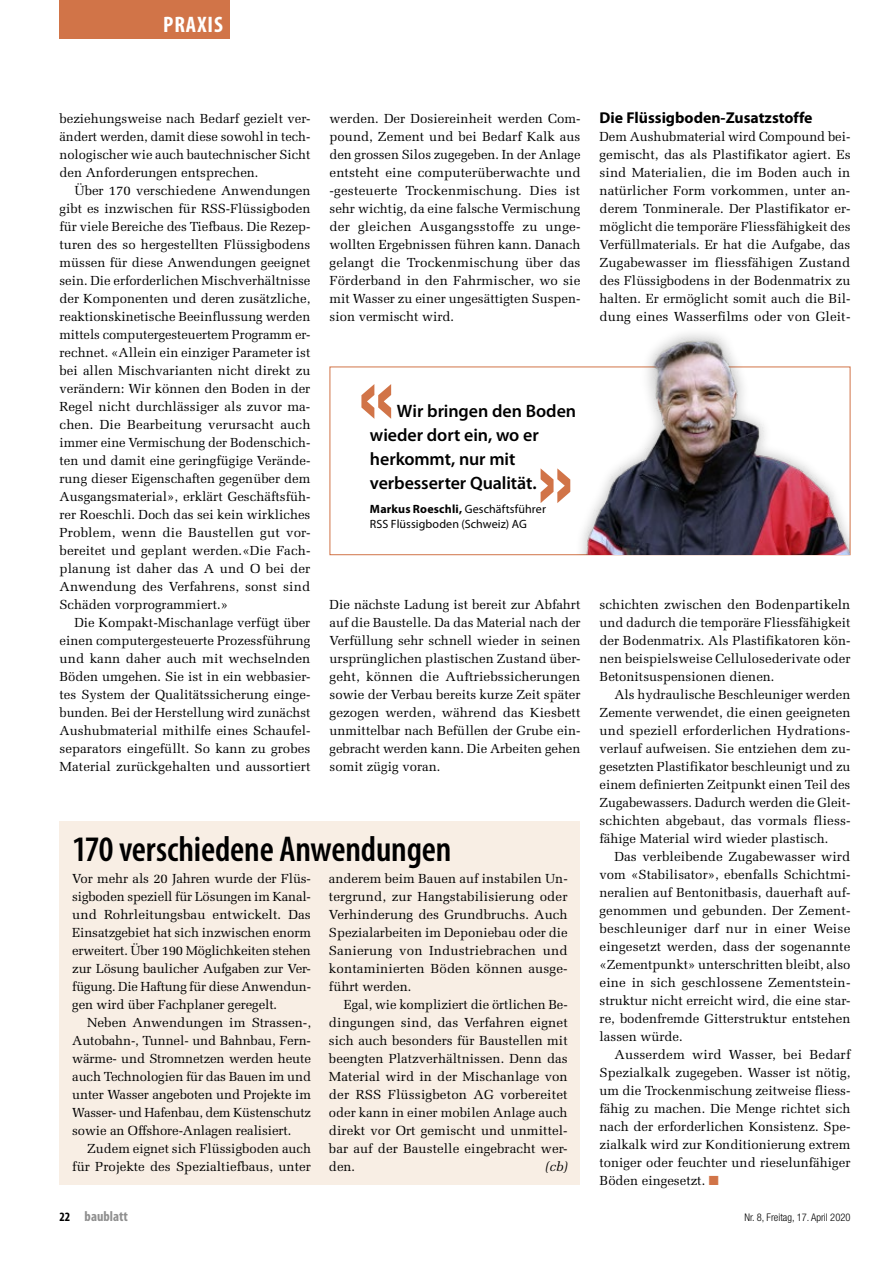
<style>
.page{position:relative;width:893px;height:1263px;background:#fff}
.page>*{position:absolute;margin:0;border:0;box-sizing:border-box;transform-origin:0 0}
.t1{font:600 condensed 36px "Myriad Pro";letter-spacing:-.005em;color:#000}
.t2{font:700 condensed 22.5px "Myriad Pro";letter-spacing:.045em;color:#fff}
.t3{font:600 18px/24px "Myriad Pro";letter-spacing:-.005em;color:#000}
.t4{font:700 15.75px "Myriad Pro";color:#000}
.t5{font:700 condensed 14.25px "Myriad Pro";color:#8f8f8f}
.t6{font:13.2px/18px "Melior LT Std";color:#000;text-align:justify}
.t7{font:italic 13.2px "Melior LT Std";color:#000}
.t8{font:12px/15px "Myriad Pro";letter-spacing:.005em;color:#000}
.t9{font:300 condensed 10.5px "Helvetica Neue LT Pro";color:#000}
.s1{font-weight:700}
.s2{color:#d17448}
.s3{font-size:12.75px;color:#000}
</style>
<div class="page">
<div style="left:60px;top:0;width:170px;height:38px;background:#d17448"></div>
<div style="left:60px;top:821px;width:520px;height:364px;background:#f8eee4"></div>
<svg style="left:361px;top:384px;width:30px;height:35px"></svg>
<svg style="left:541px;top:468px;width:27px;height:35px"></svg>
<img style="left:568px;top:333px;width:282px;height:221px">
<h2 class="t2" style="left:163px;top:12px;width:61px">PRAXIS</h2>
<p class="t6" style="left:60px;top:110px;width:252px">beziehungsweise nach Bedarf gezielt ver&shy;ändert werden, damit diese sowohl in tech&shy;nologischer wie auch bautechnischer Sicht den Anforderungen entsprechen.</p>
<p class="t6" style="left:60px;top:182px;width:252px;text-indent:15px">Über 170 verschiedene Anwendungen gibt es inzwischen für RSS-Flüssigboden für viele Bereiche des Tiefbaus. Die Rezep&shy;turen des so hergestellten Flüssigbodens müssen für diese Anwendungen geeignet sein. Die erforderlichen Mischverhältnisse der Komponenten und deren zusätzliche, reaktionskinetische Beeinflussung werden mittels computergesteuertem Programm er&shy;rechnet. «Allein ein einziger Parameter ist bei allen Mischvarianten nicht direkt zu verändern: Wir können den Boden in der Regel nicht durchlässiger als zuvor ma&shy;chen. Die Bearbeitung verursacht auch immer eine Vermischung der Bodenschich&shy;ten und damit eine geringfügige Verände&shy;rung dieser Eigenschaften gegenüber dem Ausgangsmaterial», erklärt Geschäftsfüh&shy;rer Roeschli. Doch das sei kein wirkliches Problem, wenn die Baustellen gut vor&shy;bereitet und geplant werden.«Die Fach&shy;planung ist daher das A und O bei der Anwendung des Verfahrens, sonst sind Schäden vorprogrammiert.»</p>
<p class="t6" style="left:60px;top:614px;width:253px;text-indent:15px">Die Kompakt-Mischanlage verfügt über einen computergesteuerte Prozessführung und kann daher auch mit wechselnden Böden umgehen. Sie ist in ein webbasier&shy;tes System der Qualitätssicherung einge&shy;bunden. Bei der Herstellung wird zunächst Aushubmaterial mithilfe eines Schaufel&shy;separators eingefüllt. So kann zu grobes Material zurückgehalten und aussortiert</p>
<p class="t6" style="left:330px;top:110px;width:253px">werden. Der Dosiereinheit werden Com&shy;pound, Zement und bei Bedarf Kalk aus den grossen Silos zugegeben. In der Anlage entsteht eine computerüberwachte und -gesteuerte Trockenmischung. Dies ist sehr wichtig, da eine falsche Vermischung der gleichen Ausgangsstoffe zu unge&shy;wollten Ergebnissen führen kann. Danach gelangt die Trockenmischung über das Förderband in den Fahrmischer, wo sie mit Wasser zu einer ungesättigten Suspen&shy;sion vermischt wird.</p>
<h3 class="t3" style="left:370px;top:399px;width:208px;text-indent:27px">Wir bringen den Boden wieder dort ein, wo er herkommt, nur mit verbesserter Qualität.</h3>
<p class="t8" style="left:370px;top:501px;width:178px"><span class="s1">Markus Roeschli,</span> Geschäftsführer<br>RSS Flüssigboden (Schweiz) AG</p>
<p class="t6" style="left:330px;top:596px;width:253px">Die nächste Ladung ist bereit zur Abfahrt auf die Baustelle. Da das Material nach der Verfüllung sehr schnell wieder in seinen ursprünglichen plastischen Zustand über&shy;geht, können die Auftriebssicherungen sowie der Verbau bereits kurze Zeit später gezogen werden, während das Kiesbett unmittelbar nach Befüllen der Grube ein&shy;gebracht werden kann. Die Arbeiten gehen somit zügig voran.</p>
<h1 class="t1" style="left:72px;top:829px;width:381px">170 verschiedene Anwendungen</h1>
<p class="t6" style="left:72px;top:870px;width:240px">Vor mehr als 20 Jahren wurde der Flüs&shy;sigboden speziell für Lösungen im Kanal&shy;und Rohrleitungsbau entwickelt. Das Einsatzgebiet hat sich inzwischen enorm erweitert. Über 190 Möglichkeiten stehen zur Lösung baulicher Aufgaben zur Ver&shy;fügung. Die Haftung für diese Anwendun&shy;gen wird über Fachplaner geregelt.</p>
<p class="t6" style="left:72px;top:1014px;width:240px;text-indent:15px">Neben Anwendungen im Strassen-, Autobahn-, Tunnel- und Bahnbau, Fern&shy;wärme- und Stromnetzen werden heute auch Technologien für das Bauen im und unter Wasser angeboten und Projekte im Wasser- und Hafenbau, dem Küstenschutz sowie an Offshore-Anlagen realisiert.</p>
<p class="t6" style="left:72px;top:1140px;width:240px;text-align:right">Zudem eignet sich Flüssigboden auch für Projekte des Spezialtiefbaus, unter</p>
<p class="t6" style="left:329px;top:870px;width:240px">anderem beim Bauen auf instabilen Un&shy;tergrund, zur Hangstabilisierung oder Verhinderung des Grundbruchs. Auch Spezialarbeiten im Deponiebau oder die Sanierung von Industriebrachen und kontaminierten Böden können ausge&shy;führt werden.</p>
<p class="t6" style="left:329px;top:996px;width:240px;text-indent:15px">Egal, wie kompliziert die örtlichen Be&shy;dingungen sind, das Verfahren eignet sich auch besonders für Baustellen mit beengten Platzverhältnissen. Denn das Material wird in der Mischanlage von der RSS Flüssigbeton AG vorbereitet oder kann in einer mobilen Anlage auch direkt vor Ort gemischt und unmittel&shy;bar auf der Baustelle eingebracht wer&shy;den.</p>
<p class="t7" style="left:545px;top:1159px;width:24px">(cb)</p>
<p class="t4" style="left:600px;top:109px;width:214px">Die Flüssigboden-Zusatzstoffe</p>
<p class="t6" style="left:600px;top:128px;width:253px">Dem Aushubmaterial wird Compound bei&shy;gemischt, das als Plastifikator agiert. Es sind Materialien, die im Boden auch in natürlicher Form vorkommen, unter an&shy;derem Tonminerale. Der Plastifikator er&shy;möglicht die temporäre Fliessfähigkeit des Verfüllmaterials. Er hat die Aufgabe, das Zugabewasser im fliessfähigen Zustand des Flüssigbodens in der Bodenmatrix zu halten. Er ermöglicht somit auch die Bil&shy;dung eines Wasserfilms oder von Gleit-</p>
<p class="t6" style="left:600px;top:596px;width:252px">schichten zwischen den Bodenpartikeln und dadurch die temporäre Fliessfähigkeit der Bodenmatrix. Als Plastifikatoren kön&shy;nen beispielsweise Cellulosederivate oder Betonitsuspensionen dienen.</p>
<p class="t6" style="left:600px;top:686px;width:253px;text-indent:15px">Als hydraulische Beschleuniger werden Zemente verwendet, die einen geeigneten und speziell erforderlichen Hydrations&shy;verlauf aufweisen. Sie entziehen dem zu&shy;gesetzten Plastifikator beschleunigt und zu einem definierten Zeitpunkt einen Teil des Zugabewassers. Dadurch werden die Gleit&shy;schichten abgebaut, das vormals fliess&shy;fähige Material wird wieder plastisch.</p>
<p class="t6" style="left:600px;top:848px;width:252px;text-indent:15px">Das verbleibende Zugabewasser wird vom «Stabilisator», ebenfalls Schichtmi&shy;neralien auf Bentonitbasis, dauerhaft auf&shy;genommen und gebunden. Der Zement&shy;beschleuniger darf nur in einer Weise eingesetzt werden, dass der sogenannte «Zementpunkt» unterschritten bleibt, also eine in sich geschlossene Zementstein&shy;struktur nicht erreicht wird, die eine star&shy;re, bodenfremde Gitterstruktur entstehen lassen würde.</p>
<p class="t6" style="left:600px;top:1046px;width:252px;text-indent:15px">Ausserdem wird Wasser, bei Bedarf Spezialkalk zugegeben. Wasser ist nötig, um die Trockenmischung zeitweise fliess&shy;fähig zu machen. Die Menge richtet sich nach der erforderlichen Konsistenz. Spe&shy;zialkalk wird zur Konditionierung extrem toniger oder feuchter und rieselunfähiger Böden eingesetzt. <span class="s2">■</span></p>
<p class="t5" style="left:60px;top:1208px;width:70px"><span class="s3">22</span> baublatt</p>
<p class="t9" style="left:744px;top:1211px;width:107px">Nr. 8, Freitag, 17. April 2020</p>
</div>
